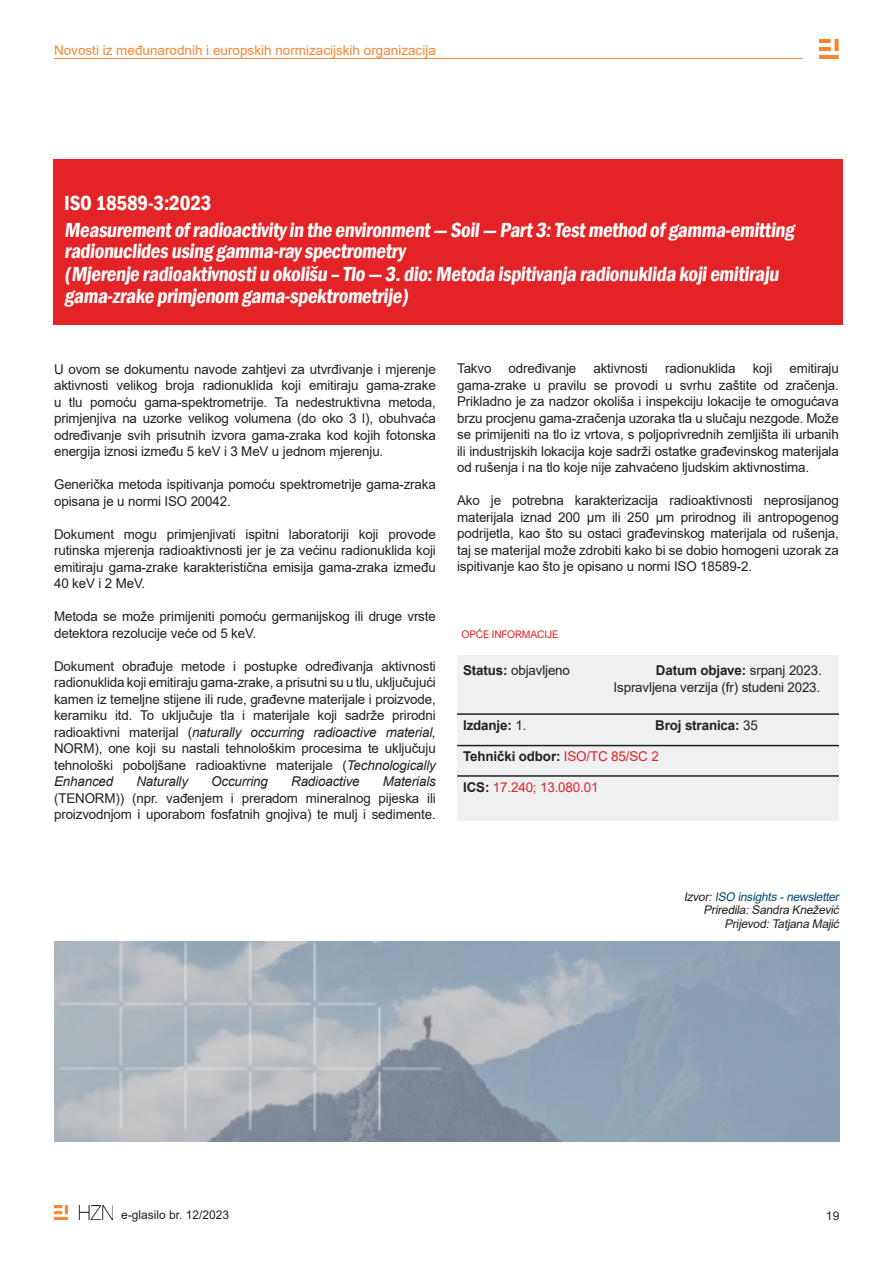
<style>
.page{position:relative;width:893px;height:1263px;background:#fff}
.page>*{position:absolute;margin:0;border:0;box-sizing:border-box;transform-origin:0 0}
.t1{font:600 condensed 21px/22.5px "Franklin Gothic";letter-spacing:-.01em;color:#fff}
.t2{font:13.5px/16.5px "Arial";letter-spacing:-.01em;color:#231f20;text-align:justify}
.t3{font:13.5px "Arial";color:#f58631}
.t4{font:700 13.5px "Arial";letter-spacing:-.01em;color:#231f20}
.t5{font:italic 13.5px "Arial";letter-spacing:-.01em;color:#231f20}
.t6{font:13.5px "Arial";letter-spacing:-.01em;color:#e22328}
.t7{font:italic 12px/13.5px "Arial";color:#231f20;text-align:right}
.t8{font:12px "Arial";color:#231f20}
.t9{font:10.5px "Arial Nova";letter-spacing:-.01em;color:#e32326}
.s1{font-style:italic}
.s2{font-weight:700}
.s3{font-weight:400}
.s4{font-weight:400;color:#e22328}
.s5{font-weight:700;color:#231f20}
.s6{color:#054877}
</style>
<div class="page">
<img style="left:819px;top:40px;width:19px;height:19px">
<img style="left:55px;top:1206px;width:57px;height:13px">
<hr style="left:54px;top:58px;width:748px;height:1px;background:#f58630">
<div style="left:53px;top:159px;width:790px;height:166px;background:#e32326"></div>
<div style="left:457px;top:655px;width:382px;height:166px;background:#eff0f2"></div>
<hr style="left:457px;top:713px;width:382px;height:2px;background:#231f20">
<hr style="left:457px;top:745px;width:382px;height:1px;background:#231f20">
<hr style="left:457px;top:775px;width:382px;height:2px;background:#231f20">
<img style="left:55px;top:941px;width:784px;height:201px">
<p class="t3" style="left:54px;top:40px;width:383px">Novosti iz međunarodnih i europskih normizacijskih organizacija</p>
<h1 class="t1" style="left:64px;top:190px;width:735px;line-height:26.7px">ISO 18589-3:2023<br>Measurementofradioactivity in the environment— Soil— Part3:Testmethod ofgamma-emitting</h1>
<h1 class="t1" style="left:64px;top:240px;width:719px">radionuclides using gamma-ray spectrometry<br>(Mjerenje radioaktivnostiu okolišu – Tlo — 3.dio:Metoda ispitivanja radionuklida kojiemitiraju gama-zrake primjenom gama-spektrometrije)</h1>
<p class="t2" style="left:54px;top:361px;width:383px">U ovom se dokumentu navode zahtjevi za utvrđivanje i mjerenje aktivnosti velikog broja radionuklida koji emitiraju gama-zrake u tlu pomoću gama-spektrometrije. Ta nedestruktivna metoda, primjenjiva na uzorke velikog volumena (do oko 3 l), obuhvaća određivanje svih prisutnih izvora gama-zraka kod kojih fotonska energija iznosi između 5 keV i 3 MeV u jednom mjerenju.</p>
<p class="t2" style="left:54px;top:476px;width:383px">Generička metoda ispitivanja pomoću spektrometrije gama-zraka opisana je u normi ISO 20042.</p>
<p class="t2" style="left:54px;top:526px;width:383px">Dokument mogu primjenjivati ispitni laboratoriji koji provode rutinska mjerenja radioaktivnosti jer je za većinu radionuklida koji emitiraju gama-zrake karakteristična emisija gama-zraka između 40 keV i 2 MeV.</p>
<p class="t2" style="left:54px;top:608px;width:383px">Metoda se može primijeniti pomoću germanijskog ili druge vrste detektora rezolucije veće od 5 keV.</p>
<p class="t2" style="left:54px;top:658px;width:383px">Dokument obrađuje metode i postupke određivanja aktivnosti radionuklida koji emitiraju gama-zrake, a prisutni su u tlu, uključujući kamen iz temeljne stijene ili rude, građevne materijale i proizvode, keramiku itd. To uključuje tla i materijale koji sadrže prirodni radioaktivni materijal (<span class="s1">naturally occurring radioactive material, </span>NORM), one koji su nastali tehnološkim procesima te uključuju tehnološki poboljšane radioaktivne materijale (<span class="s1">Technologically Enhanced</span></p>
<p class="t5" style="left:136px;top:773px;width:53px">Naturally</p>
<p class="t5" style="left:211px;top:773px;width:58px">Occurring</p>
<p class="t5" style="left:291px;top:773px;width:70px">Radioactive</p>
<p class="t5" style="left:383px;top:773px;width:55px">Materials</p>
<p class="t2" style="left:54px;top:790px;width:383px">(TENORM)) (npr. vađenjem i preradom mineralnog pijeska ili proizvodnjom i uporabom fosfatnih gnojiva) te mulj i sedimente.</p>
<p class="t2" style="left:457px;top:360px;width:383px;text-indent:332px">emitiraju gama-zrake u pravilu se provodi u svrhu zaštite od zračenja.<br>Prikladno je za nadzor okoliša i inspekciju lokacije te omogućava brzu procjenu gama-zračenja uzoraka tla u slučaju nezgode. Može se primijeniti na tlo iz vrtova, s poljoprivrednih zemljišta ili urbanih ili industrijskih lokacija koje sadrži ostatke građevinskog materijala od rušenja i na tlo koje nije zahvaćeno ljudskim aktivnostima.</p>
<p class="t2" style="left:457px;top:492px;width:383px">Ako je potrebna karakterizacija radioaktivnosti neprosijanog materijala iznad 200 μm ili 250 μm prirodnog ili antropogenog podrijetla, kao što su ostaci građevinskog materijala od rušenja, taj se materijal može zdrobiti kako bi se dobio homogeni uzorak za ispitivanje kao što je opisano u normi ISO 18589-2.</p>
<p class="t2" style="left:457px;top:360px;width:36px">Takvo</p>
<p class="t2" style="left:509px;top:360px;width:69px">određivanje</p>
<p class="t2" style="left:593px;top:360px;width:56px">aktivnosti</p>
<p class="t2" style="left:665px;top:360px;width:72px">radionuklida</p>
<p class="t2" style="left:753px;top:360px;width:21px">koji</p>
<p class="t9" style="left:461px;top:629px;width:98px">OPĆE INFORMACIJE</p>
<p class="t2" style="left:463px;top:662px;width:108px"><span class="s2">Status:</span> objavljeno</p>
<p class="t2" style="left:614px;top:662px;width:210px;text-align:right"><span class="s2">Datum objave:</span> srpanj 2023.<br>Ispravljena verzija (fr) studeni 2023.</p>
<p class="t4" style="left:463px;top:716px;width:65px">Izdanje: <span class="s3">1.</span></p>
<p class="t4" style="left:655px;top:716px;width:104px">Broj stranica: <span class="s3">35</span></p>
<p class="t4" style="left:463px;top:747px;width:197px">Tehnički odbor: <span class="s4">ISO/TC 85/SC 2</span></p>
<p class="t6" style="left:463px;top:778px;width:137px"><span class="s5">ICS:</span> 17.240; 13.080.01</p>
<p class="t7" style="left:684px;top:890px;width:160px">Izvor:<span class="s6">ISO insights-newsletter<br></span>Priredila:Sandra Knežević<br>Prijevod:Tatjana Maj ić</p>
<p class="t8" style="left:121px;top:1206px;width:110px">e-glasilo br. 12/2023</p>
<p class="t8" style="left:826px;top:1207px;width:15px">19</p>
</div>
